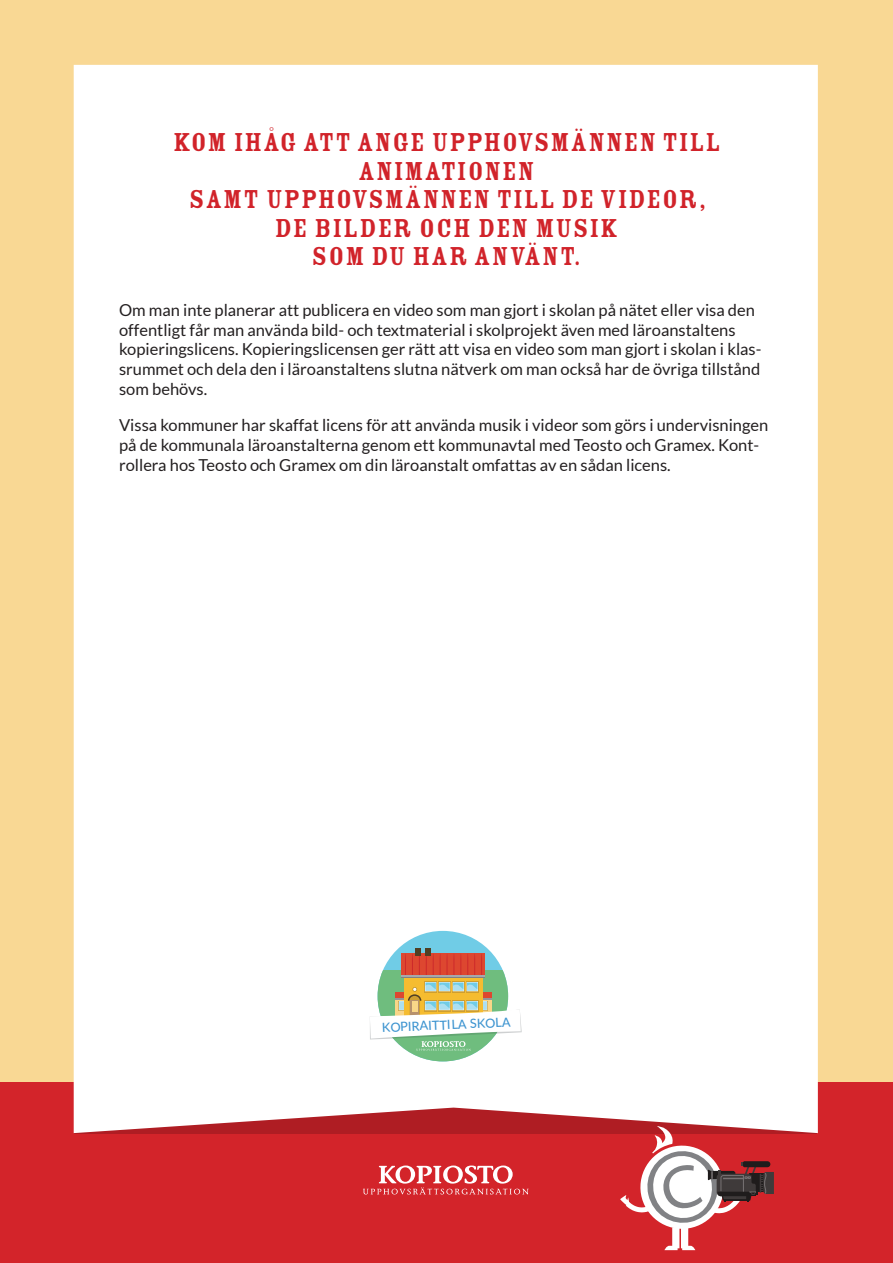
<style>
.page{position:relative;width:893px;height:1263px;background:#f9d894}
.page>*{position:absolute;margin:0;border:0;box-sizing:border-box;transform-origin:0 0}
.Heading_2{font:28.5px/28.5px "Rosewood Std Fill";letter-spacing:.03em;color:#d1232a;text-align:center}
.t1{font:16.5px/19.8px "Lato";color:#231f20}
.t2{font:500 12.75px "Lato";color:#3d94d0}
</style>
<div class="page">
<div style="left:0;top:1082px;width:893px;height:181px;background:#d3242a"></div>
<div style="left:74px;top:65px;width:744px;height:1068px;background:#fff"></div>
<div style="left:672px;top:1227px;width:7px;height:21px;background:#fff"></div>
<svg style="left:664px;top:1246px;width:31px;height:4px"></svg>
<div style="left:681px;top:1227px;width:7px;height:21px;background:#fff"></div>
<svg style="left:620px;top:1126px;width:154px;height:105px"></svg>
<div style="left:378px;top:931px;width:130px;height:130px;background:#70cce6;border-radius:50%"></div>
<div style="left:415px;top:948px;width:6px;height:8px;background:#503f24"></div>
<div style="left:425px;top:948px;width:6px;height:8px;background:#503f24"></div>
<svg style="left:370px;top:952px;width:152px;height:109px;background:#cbcaac"></svg>
<svg style="left:363px;top:1165px;width:166px;height:29px"></svg>
<p class="Heading_2" style="left:173px;top:128px;width:549px">KOM IHÅG ATT ANGE UPPHOVSMÄNNEN TILL<br>ANIMATIONEN<br>SAMT UPPHOVSMÄNNEN TILL DE VIDEOR,<br>DE BILDER OCH DEN MUSIK<br>SOM DU HAR ANVÄNT.</p>
<p class="t1" style="left:119px;top:300px;width:644px">Om man inte planerar att publicera en video som man gjort i skolan på nätet eller visa den offentligt får man använda bild- och textmaterial i skolprojekt även med läroanstaltens kopieringslicens. Kopieringslicensen ger rätt att visa en video som man gjort i skolan i klas&shy;srummet och dela den i läroanstaltens slutna nätverk om man också har de övriga tillstånd som behövs.</p>
<p class="t1" style="left:119px;top:415px;width:651px">Vissa kommuner har skaffat licens för att använda musik i videor som görs i undervisningen på de kommunala läroanstalterna genom ett kommunavtal med Teosto och Gramex. Kont&shy;rollera hos Teosto och Gramex om din läroanstalt omfattas av en sådan licens.</p>
<p class="t2" style="left:382px;top:1019px;width:130px;rotate:-3deg">KOPIRAITTILA SKOLA</p>
</div>
